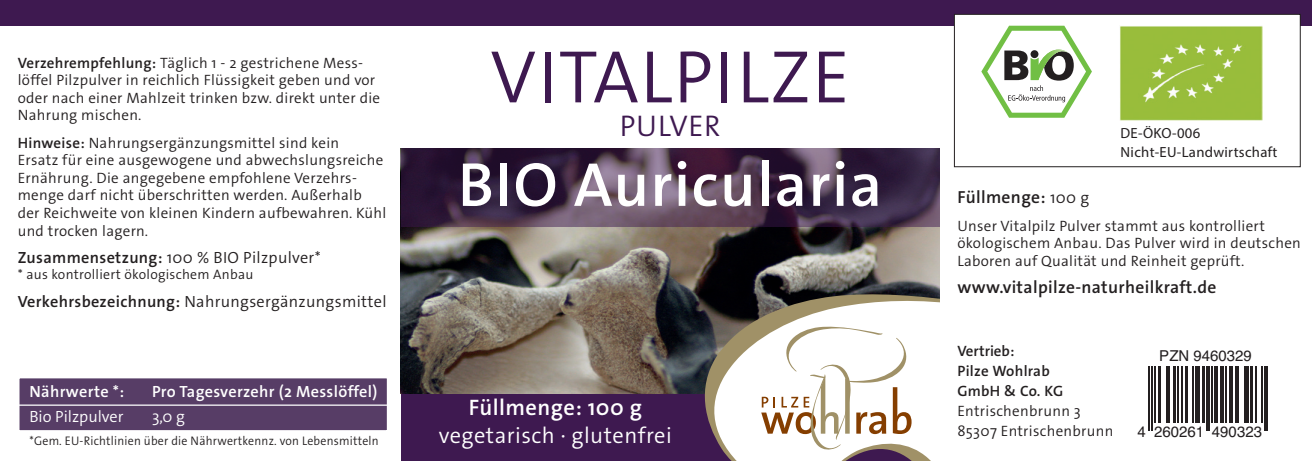
<style>
.page{position:relative;width:1312px;height:461px;background:#fff}
.page>*{position:absolute;margin:0;border:0;box-sizing:border-box;transform-origin:0 0}
.t1{font:300 75px "The Sans Os F";letter-spacing:.02em;color:#3e1950}
.t2{font:600 62.5px "The Sans Os F";letter-spacing:.02em;color:#fff}
.t3{font:300 30px "The Sans Os F";letter-spacing:.02em;color:#3e1950}
.t4{font:300 22.5px "The Sans Os F";letter-spacing:.02em;color:#fff}
.t5{font:600 22.5px "The Sans Os F";letter-spacing:.02em;color:#fff}
.t6{font:600 17.5px "The Sans Os F";letter-spacing:.02em;color:#231f20}
.t7{font:300 16.25px "The Sans Os F";letter-spacing:.02em;color:#231f20}
.t8{font:600 16.25px "The Sans Os F";letter-spacing:.02em;color:#fff}
.t9{font:300 16.25px "The Sans Os F";color:#fff}
.t10{font:300 15px/17.5px "The Sans Os F";letter-spacing:.02em;color:#231f20}
.t11{font:600 15px/20px "The Sans Os F";letter-spacing:.015em;color:#231f20}
.t12{font:15px "Helvetica";color:#231f20}
.t13{font:14.75px/19px "Myriad Pro";letter-spacing:.02em;color:#231f20}
.t14{font:300 13.75px "The Sans Os F";letter-spacing:.02em;color:#231f20}
.t15{font:300 12.5px "The Sans Os F";letter-spacing:.02em;color:#231f20;scale:.95 1}
.s1{font-weight:600}
.s2{font-weight:300;font-size:16.25px}
</style>
<div class="page">
<div style="left:400px;top:171px;width:539px;height:290px;background:#3e1950"></div>
<img style="left:400px;top:227px;width:539px;height:166px">
<div style="left:0;top:0;width:1311px;height:26px;background:#3e1950"></div>
<svg style="left:400px;top:149px;width:539px;height:78px;background:#47324c"></svg>
<div style="left:954px;top:14px;width:345px;height:153px;background:#fff"></div>
<div style="left:954px;top:14px;width:346px;height:153px;border:1px solid #231f20"></div>
<svg style="left:981px;top:26px;width:110px;height:92px"></svg>
<img style="left:1120px;top:26px;width:141px;height:94px">
<svg style="left:704px;top:294px;width:235px;height:167px;background:#aea8a0"></svg>
<svg style="left:761px;top:326px;width:178px;height:135px;background:#eae4de"></svg>
<div style="left:17px;top:376px;width:372px;height:56px;background:#573d66;border:2px solid #fff"></div>
<hr style="left:17px;top:404px;width:372px;height:1px;background:#fff">
<svg style="left:1148px;top:366px;width:120px;height:65px"></svg>
<hr style="left:1148px;top:366px;width:1px;height:64px;background:#231f20">
<hr style="left:1150px;top:366px;width:1px;height:64px;background:#231f20">
<hr style="left:1154px;top:366px;width:1px;height:57px;background:#231f20">
<hr style="left:1158px;top:366px;width:2px;height:57px;background:#231f20">
<hr style="left:1165px;top:366px;width:1px;height:57px;background:#231f20">
<hr style="left:1168px;top:366px;width:1px;height:57px;background:#231f20">
<hr style="left:1173px;top:366px;width:2px;height:57px;background:#231f20">
<hr style="left:1177px;top:366px;width:1px;height:57px;background:#231f20">
<hr style="left:1180px;top:366px;width:2px;height:57px;background:#231f20">
<hr style="left:1184px;top:366px;width:3px;height:57px;background:#231f20">
<hr style="left:1192px;top:366px;width:1px;height:57px;background:#231f20">
<hr style="left:1194px;top:366px;width:1px;height:57px;background:#231f20">
<hr style="left:1196px;top:366px;width:3px;height:57px;background:#231f20">
<hr style="left:1201px;top:366px;width:3px;height:57px;background:#231f20">
<hr style="left:1205px;top:366px;width:2px;height:64px;background:#231f20">
<hr style="left:1208px;top:366px;width:1px;height:64px;background:#231f20">
<hr style="left:1210px;top:366px;width:2px;height:57px;background:#231f20">
<svg style="left:1213px;top:366px;width:4px;height:57px"></svg>
<svg style="left:1219px;top:366px;width:4px;height:57px"></svg>
<hr style="left:1224px;top:366px;width:1px;height:57px;background:#231f20">
<svg style="left:1228px;top:366px;width:4px;height:57px"></svg>
<hr style="left:1234px;top:366px;width:1px;height:57px;background:#231f20">
<hr style="left:1237px;top:366px;width:1px;height:57px;background:#231f20">
<hr style="left:1243px;top:366px;width:1px;height:57px;background:#231f20">
<hr style="left:1245px;top:366px;width:3px;height:57px;background:#231f20">
<hr style="left:1249px;top:366px;width:3px;height:57px;background:#231f20">
<hr style="left:1254px;top:366px;width:2px;height:57px;background:#231f20">
<hr style="left:1261px;top:366px;width:1px;height:57px;background:#231f20">
<hr style="left:1263px;top:366px;width:1px;height:64px;background:#231f20">
<hr style="left:1266px;top:366px;width:1px;height:64px;background:#231f20">
<p class="t10" style="left:18px;top:54px;width:364px"><span class="s1">Verzehrempfehlung:</span> Täglich 1 - 2 gestrichene Mess&shy;löffel Pilzpulver in reichlich Flüssigkeit geben und vor oder nach einer Mahlzeit trinken bzw. direkt unter die Nahrung mischen.</p>
<p class="t10" style="left:18px;top:134px;width:370px"><span class="s1">Hinweise:</span> Nahrungsergänzungsmittel sind kein<br>Ersatz für eine ausgewogene und abwechslungsreiche Ernährung. Die angegebene empfohlene Verzehrs&shy;menge darf nicht überschritten werden. Außerhalb der Reichweite von kleinen Kindern aufbewahren. Kühl und trocken lagern.</p>
<p class="t7" style="left:18px;top:247px;width:304px"><span class="s1">Zusammensetzung:</span> 100 % BIO Pilzpulver*</p>
<p class="t14" style="left:18px;top:266px;width:237px">* aus kontrolliert ökologischem Anbau</p>
<p class="t7" style="left:18px;top:291px;width:370px"><span class="s1">Verkehrsbezeichnung:</span> Nahrungsergänzungsmittel</p>
<p class="t8" style="left:29px;top:381px;width:96px">Nährwerte *:</p>
<p class="t8" style="left:152px;top:381px;width:227px">Pro Tagesverzehr (2 Messlöffel)</p>
<p class="t9" style="left:29px;top:406px;width:95px">Bio Pilzpulver</p>
<p class="t9" style="left:152px;top:406px;width:34px">3,0 g</p>
<p class="t15" style="left:29px;top:432px;width:369px">*Gem. EU-Richtlinien über die Nährwertkennz. von Lebensmitteln</p>
<h1 class="t1" style="left:490px;top:29px;width:361px">VITALPILZE</h1>
<h3 class="t3" style="left:619px;top:106px;width:102px">PULVER</h3>
<h2 class="t2" style="left:458px;top:144px;width:425px">BIO Auricularia</h2>
<h3 class="t5" style="left:468px;top:393px;width:175px">Füllmenge: 100 g</h3>
<h3 class="t4" style="left:439px;top:420px;width:234px">vegetarisch · glutenfrei</h3>
<p class="t13" style="left:1120px;top:124px;width:158px">DE-ÖKO-006<br>Nicht-EU-Landwirtschaft</p>
<p class="t6" style="left:957px;top:186px;width:133px">Füllmenge: <span class="s2">100 g</span></p>
<p class="t10" style="left:957px;top:217px;width:345px">Unser Vitalpilz Pulver stammt aus kontrolliert ökologischem Anbau. Das Pulver wird in deutschen<br>Laboren auf Qualität und Reinheit geprüft.</p>
<p class="t6" style="left:957px;top:276px;width:260px">www.vitalpilze-naturheilkraft.de</p>
<p class="t11" style="left:957px;top:341px;width:107px">Vertrieb:<br>Pilze Wohlrab<br>GmbH &amp; Co. KG</p>
<p class="t10" style="left:957px;top:401px;width:157px;line-height:20px">Entrischenbrunn 3<br>85307 Entrischenbrunn</p>
<p class="t12" style="left:1158px;top:344px;width:94px">PZN 9460329</p>
<p class="t12" style="left:1137px;top:419px;width:126px">4 260261 490323</p>
</div>
